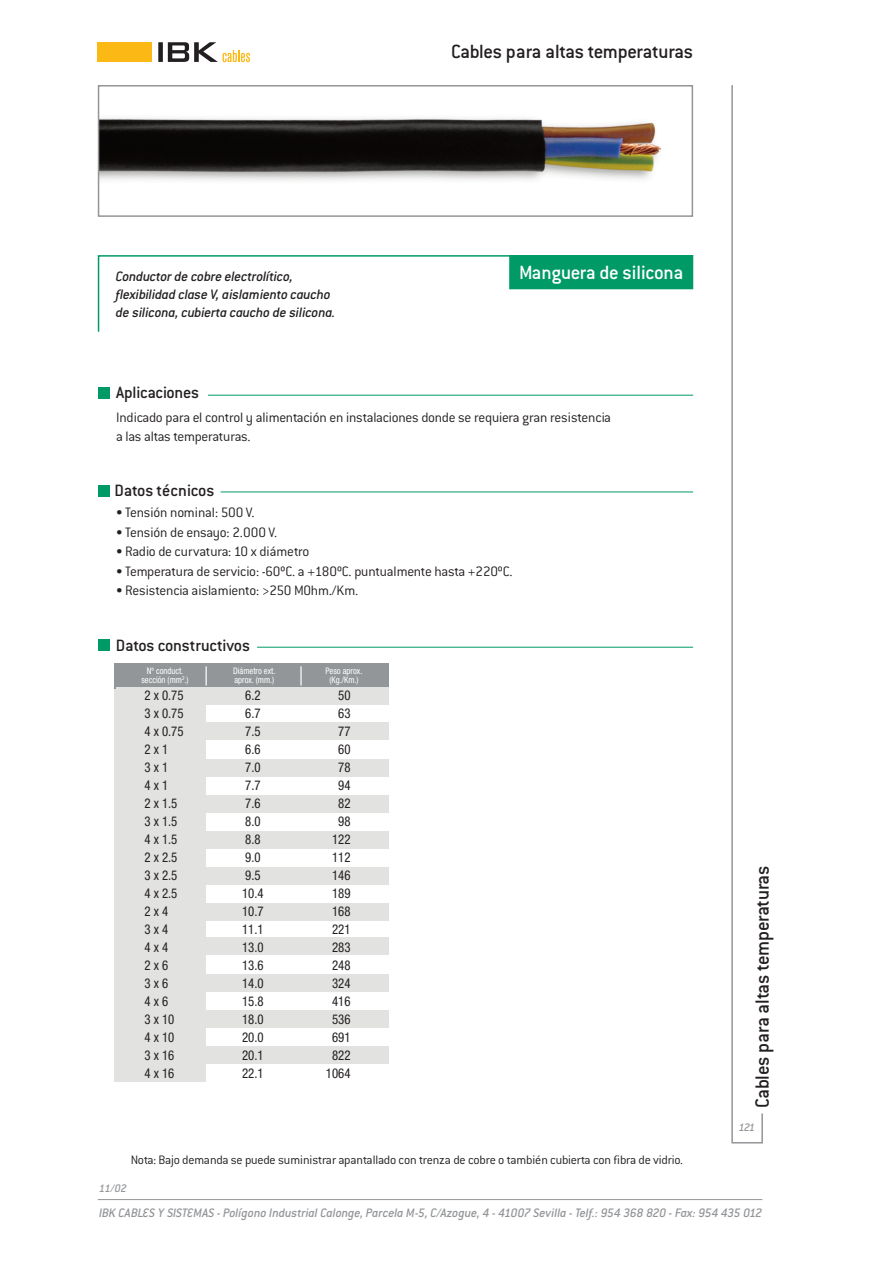
<style>
.page{position:relative;width:893px;height:1263px;background:#fff}
.page>*{position:absolute;margin:0;border:0;box-sizing:border-box;transform-origin:0 0}
.t1{font:500 21px "Conduit ITC";letter-spacing:-.015em;color:#231f20}
.t2{font:500 21px "Conduit ITC";letter-spacing:-.015em;color:#fff}
.t3{font:500 18px "Conduit ITC";letter-spacing:-.01em;color:#231f20}
.t4{font:300 15px/19.5px "Conduit ITC";letter-spacing:-.015em;color:#231f20}
.t5{font:italic 500 15px/18px "Conduit ITC";letter-spacing:-.015em;color:#231f20}
.t6{font:condensed 13.5px "Helvetica Neue LT Std";color:#231f20;scale:.95 1}
.t7{font:italic 500 13.5px "Conduit ITC";letter-spacing:-.01em;color:#939598}
.t8{font:300 13.5px "Conduit ITC";letter-spacing:-.015em;color:#231f20}
.t9{font:italic 500 12px "Conduit ITC";letter-spacing:-.06em;color:#939598}
.t10{font:condensed 9px "Helvetica Neue LT Std";color:#fff;scale:.95 1}
</style>
<div class="page">
<hr style="left:98px;top:1199px;width:664px;height:1px;background:#939598">
<svg style="left:731px;top:85px;width:32px;height:1059px"></svg>
<img style="left:101px;top:118px;width:561px;height:63px">
<div style="left:98px;top:85px;width:595px;height:132px;border:2px solid #939598"></div>
<div style="left:98px;top:42px;width:54px;height:20px;background:#fcb814"></div>
<svg style="left:158px;top:42px;width:92px;height:20px"></svg>
<svg style="left:97px;top:255px;width:597px;height:77px"></svg>
<div style="left:114px;top:688px;width:92px;height:394px;background:#e2e2e1"></div>
<div style="left:98px;top:639px;width:11px;height:12px;background:#009a67"></div>
<hr style="left:257px;top:647px;width:436px;height:1px;background:#009a67">
<div style="left:114px;top:663px;width:275px;height:26px;background:#929698"></div>
<div style="left:116px;top:688px;width:273px;height:17px;background:#e2e2e1"></div>
<div style="left:116px;top:722px;width:273px;height:17px;background:#e2e2e1"></div>
<div style="left:116px;top:759px;width:273px;height:17px;background:#e2e2e1"></div>
<div style="left:116px;top:796px;width:273px;height:17px;background:#e2e2e1"></div>
<div style="left:116px;top:832px;width:273px;height:17px;background:#e2e2e1"></div>
<div style="left:116px;top:867px;width:273px;height:17px;background:#e2e2e1"></div>
<div style="left:116px;top:903px;width:273px;height:17px;background:#e2e2e1"></div>
<div style="left:116px;top:938px;width:273px;height:17px;background:#e2e2e1"></div>
<div style="left:116px;top:974px;width:273px;height:17px;background:#e2e2e1"></div>
<div style="left:116px;top:1011px;width:273px;height:17px;background:#e2e2e1"></div>
<div style="left:116px;top:1047px;width:273px;height:17px;background:#e2e2e1"></div>
<svg style="left:206px;top:666px;width:1px;height:19px"></svg>
<svg style="left:300px;top:666px;width:2px;height:19px"></svg>
<div style="left:510px;top:256px;width:182px;height:32px;background:#009a67"></div>
<div style="left:509px;top:255px;width:184px;height:34px;border:1px solid #009a67"></div>
<hr style="left:221px;top:492px;width:472px;height:1px;background:#009a67">
<hr style="left:208px;top:395px;width:485px;height:1px;background:#009a67">
<div style="left:98px;top:485px;width:11px;height:11px;background:#009a67"></div>
<div style="left:98px;top:387px;width:11px;height:11px;background:#009a67"></div>
<p class="t5" style="left:116px;top:269px;width:221px">Conductor de cobre electrolítico, flexibilidad clase V, aislamiento caucho de silicona, cubierta caucho de silicona.</p>
<p class="t3" style="left:116px;top:387px;width:85px">Aplicaciones</p>
<h1 class="t1" style="left:451px;top:45px;width:244px">Cables para altas temperaturas</h1>
<h1 class="t2" style="left:519px;top:265px;width:166px">Manguera de silicona</h1>
<p class="t4" style="left:116px;top:409px;width:496px">Indicado para el control y alimentación en instalaciones donde se requiera gran resistencia a las altas temperaturas.</p>
<p class="t3" style="left:115px;top:485px;width:101px">Datos técnicos</p>
<p class="t4" style="left:116px;top:504px;width:140px">• Tensión nominal: 500 V.</p>
<p class="t4" style="left:116px;top:524px;width:163px">• Tensión de ensayo: 2.000 V.</p>
<p class="t4" style="left:116px;top:543px;width:195px">• Radio de curvatura: 10 x diámetro</p>
<p class="t4" style="left:116px;top:563px;width:398px">• Temperatura de servicio: -60ºC. a +180ºC. puntualmente hasta +220ºC.</p>
<p class="t4" style="left:116px;top:582px;width:244px">• Resistencia aislamiento: &gt;250 MOhm./Km.</p>
<p class="t3" style="left:116px;top:640px;width:136px">Datos constructivos</p>
<p class="t6" style="left:145px;top:690px;width:43px">2 x 0.75</p>
<p class="t6" style="left:245px;top:690px;width:18px">6.2</p>
<p class="t6" style="left:338px;top:690px;width:14px">50</p>
<p class="t6" style="left:145px;top:708px;width:43px">3 x 0.75</p>
<p class="t6" style="left:245px;top:708px;width:18px">6.7</p>
<p class="t6" style="left:338px;top:708px;width:14px">63</p>
<p class="t6" style="left:145px;top:726px;width:43px">4 x 0.75</p>
<p class="t6" style="left:245px;top:726px;width:18px">7.5</p>
<p class="t6" style="left:338px;top:726px;width:14px">77</p>
<p class="t6" style="left:145px;top:744px;width:26px">2x1</p>
<p class="t6" style="left:245px;top:744px;width:18px">6.6</p>
<p class="t6" style="left:338px;top:744px;width:14px">60</p>
<p class="t6" style="left:145px;top:762px;width:26px">3x1</p>
<p class="t6" style="left:245px;top:762px;width:18px">7.0</p>
<p class="t6" style="left:338px;top:762px;width:14px">78</p>
<p class="t6" style="left:145px;top:780px;width:26px">4x1</p>
<p class="t6" style="left:245px;top:780px;width:18px">7.7</p>
<p class="t6" style="left:338px;top:780px;width:14px">94</p>
<p class="t6" style="left:145px;top:798px;width:36px">2 x 1.5</p>
<p class="t6" style="left:245px;top:798px;width:18px">7.6</p>
<p class="t6" style="left:338px;top:798px;width:14px">82</p>
<p class="t6" style="left:145px;top:816px;width:36px">3 x 1.5</p>
<p class="t6" style="left:245px;top:816px;width:18px">8.0</p>
<p class="t6" style="left:338px;top:816px;width:14px">98</p>
<p class="t6" style="left:145px;top:834px;width:36px">4 x 1.5</p>
<p class="t6" style="left:245px;top:834px;width:18px">8.8</p>
<p class="t6" style="left:332px;top:834px;width:21px">122</p>
<p class="t6" style="left:145px;top:852px;width:36px">2 x 2.5</p>
<p class="t6" style="left:245px;top:852px;width:18px">9.0</p>
<p class="t6" style="left:332px;top:852px;width:21px">112</p>
<p class="t6" style="left:145px;top:870px;width:36px">3 x 2.5</p>
<p class="t6" style="left:245px;top:870px;width:18px">9.5</p>
<p class="t6" style="left:332px;top:870px;width:21px">146</p>
<p class="t6" style="left:145px;top:888px;width:36px">4 x 2.5</p>
<p class="t6" style="left:242px;top:888px;width:24px">10.4</p>
<p class="t6" style="left:332px;top:888px;width:21px">189</p>
<p class="t6" style="left:145px;top:906px;width:26px">2x4</p>
<p class="t6" style="left:242px;top:906px;width:24px">10.7</p>
<p class="t6" style="left:332px;top:906px;width:21px">168</p>
<p class="t6" style="left:145px;top:924px;width:26px">3x4</p>
<p class="t6" style="left:242px;top:924px;width:24px">11.1</p>
<p class="t6" style="left:332px;top:924px;width:21px">221</p>
<p class="t6" style="left:145px;top:942px;width:26px">4x4</p>
<p class="t6" style="left:242px;top:942px;width:24px">13.0</p>
<p class="t6" style="left:332px;top:942px;width:21px">283</p>
<p class="t6" style="left:145px;top:960px;width:26px">2x6</p>
<p class="t6" style="left:242px;top:960px;width:24px">13.6</p>
<p class="t6" style="left:332px;top:960px;width:21px">248</p>
<p class="t6" style="left:145px;top:978px;width:26px">3x6</p>
<p class="t6" style="left:242px;top:978px;width:24px">14.0</p>
<p class="t6" style="left:332px;top:978px;width:21px">324</p>
<p class="t6" style="left:145px;top:996px;width:26px">4x6</p>
<p class="t6" style="left:242px;top:996px;width:24px">15.8</p>
<p class="t6" style="left:332px;top:996px;width:21px">416</p>
<p class="t6" style="left:145px;top:1014px;width:33px">3x10</p>
<p class="t6" style="left:242px;top:1014px;width:24px">18.0</p>
<p class="t6" style="left:332px;top:1014px;width:21px">536</p>
<p class="t6" style="left:145px;top:1032px;width:33px">4x10</p>
<p class="t6" style="left:242px;top:1032px;width:24px">20.0</p>
<p class="t6" style="left:332px;top:1032px;width:21px">691</p>
<p class="t6" style="left:145px;top:1050px;width:33px">3x16</p>
<p class="t6" style="left:242px;top:1050px;width:24px">20.1</p>
<p class="t6" style="left:332px;top:1050px;width:21px">822</p>
<p class="t6" style="left:145px;top:1068px;width:33px">4x16</p>
<p class="t6" style="left:242px;top:1068px;width:24px">22.1</p>
<p class="t6" style="left:326px;top:1068px;width:27px">1064</p>
<p class="t10" style="left:147px;top:667px;width:40px">Nº conduct.</p>
<p class="t10" style="left:233px;top:667px;width:46px">Diámetro ext.</p>
<p class="t10" style="left:326px;top:667px;width:40px">Peso aprox.</p>
<p class="t10" style="left:141px;top:676px;width:51px">sección (mm<sup>2</sup>.)</p>
<p class="t10" style="left:234px;top:676px;width:44px">aprox. (mm.)</p>
<p class="t10" style="left:329px;top:676px;width:32px">(Kg./Km.)</p>
<p class="t8" style="left:131px;top:1156px;width:554px">Nota: Bajo demanda se puede suministrar apantallado con trenza de cobre o también cubierta con fibra de vidrio.</p>
<p class="t9" style="left:99px;top:1185px;width:29px">11/02</p>
<h1 class="t1" style="left:756px;top:1108px;width:244px;rotate:-90deg">Cables para altas temperaturas</h1>
<p class="t9" style="left:739px;top:1123px;width:18px">121</p>
<p class="t7" style="left:99px;top:1208px;width:665px">IBK CABLES Y SISTEMAS - Polígono Industrial Calonge, Parcela M-5, C/Azogue, 4 - 41007 Sevilla - Telf.: 954 368 820 - Fax: 954 435 012</p>
</div>
